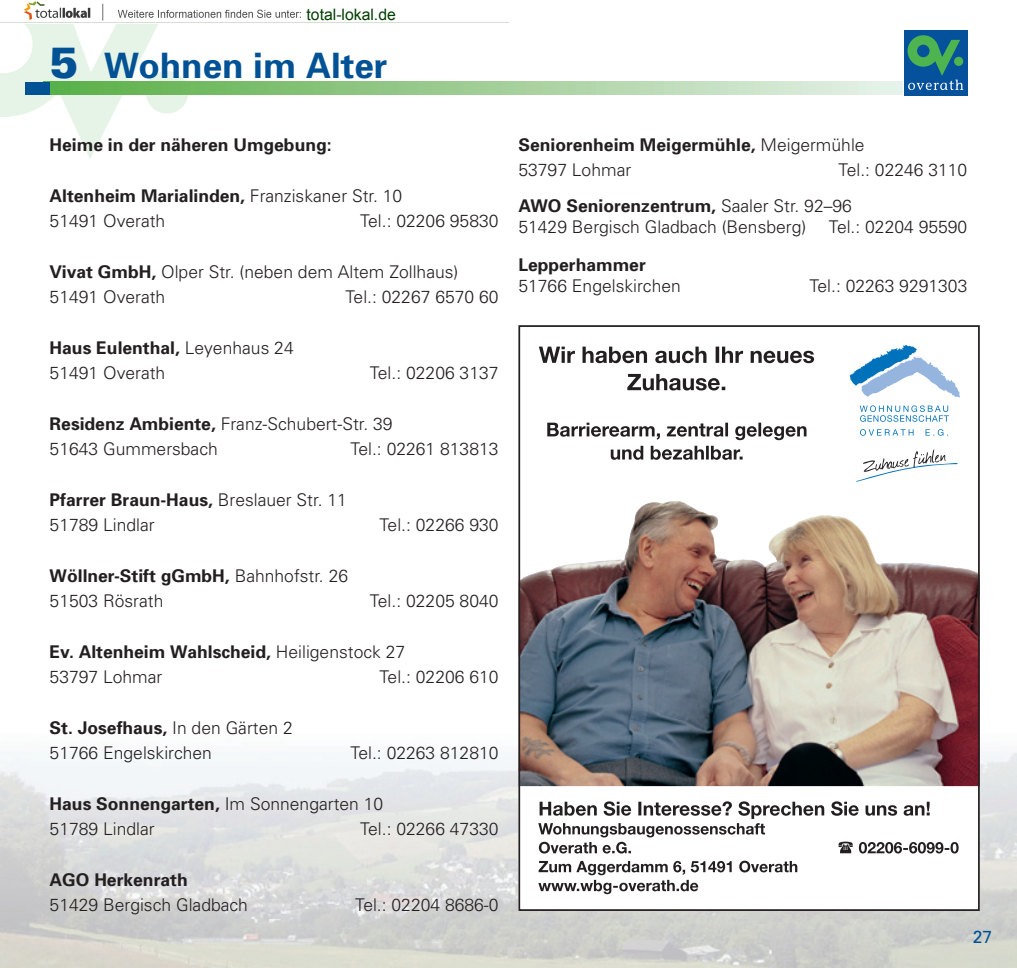
<style>
.page{position:relative;width:1017px;height:968px;background:#fff}
.page>*{position:absolute;margin:0;border:0;box-sizing:border-box;transform-origin:0 0}
.t1{font:700 35px "Univers";color:#015195}
.t2{font:300 17.5px/25.4px "Univers";color:#231f20}
.t3{font:700 17.5px/24.8px "Univers";color:#231f20}
.t4{font:17.5px "Univers";color:#015195}
.t5{font:15.75px "Arial";color:#004000}
.s1{font-weight:900;font-size:43.75px}
.s2{font-weight:700}
.s3{font-weight:300}
</style>
<div class="page">
<img style="left:0;top:752px;width:1017px;height:215px">
<div style="left:146px;top:71px;width:42px;height:42px;background:#e6f3e7;border-radius:50%"></div>
<svg style="left:0;top:24px;width:174px;height:135px"></svg>
<svg style="left:50px;top:82px;width:852px;height:12px;background:#a0ce97"></svg>
<div style="left:25px;top:82px;width:25px;height:12px;background:#015195"></div>
<div style="left:904px;top:30px;width:63px;height:65px;background:#06519c"></div>
<svg style="left:908px;top:35px;width:55px;height:55px"></svg>
<svg style="left:521px;top:359px;width:456px;height:548px"></svg>
<img style="left:697px;top:509px;width:80px;height:57px">
<svg style="left:850px;top:345px;width:110px;height:52px"></svg>
<svg style="left:856px;top:449px;width:102px;height:33px"></svg>
<svg style="left:860px;top:405px;width:89px;height:17px"></svg>
<svg style="left:860px;top:429px;width:88px;height:6px"></svg>
<div style="left:518px;top:325px;width:462px;height:585px;border:2px solid #231f20"></div>
<svg style="left:538px;top:801px;width:421px;height:52px"></svg>
<svg style="left:538px;top:860px;width:259px;height:34px"></svg>
<svg style="left:539px;top:346px;width:275px;height:17px"></svg>
<svg style="left:627px;top:374px;width:98px;height:16px"></svg>
<svg style="left:547px;top:422px;width:259px;height:37px"></svg>
<img style="left:0;top:1px;width:508px;height:22px">
<p class="t5" style="left:307px;top:4px;width:91px">total-lokal.de</p>
<h1 class="t1" style="left:50px;top:45px;width:339px"><span class="s1">5</span> Wohnen im Alter</h1>
<p class="t3" style="left:50px;top:132px;width:283px">Heime in der näheren Umgebung:</p>
<p class="t2" style="left:50px;top:183px;width:354px"><span class="s2">Altenheim Marialinden,</span> Franziskaner Str. 10<br>51491 Overath</p>
<p class="t2" style="left:360px;top:208px;width:140px">Tel.: 02206 95830</p>
<p class="t2" style="left:50px;top:259px;width:410px"><span class="s2">Vivat GmbH,</span> Olper Str. (neben dem Altem Zollhaus)<br>51491 Overath</p>
<p class="t2" style="left:345px;top:284px;width:155px">Tel.: 02267 6570 60</p>
<p class="t2" style="left:50px;top:335px;width:246px"><span class="s2">Haus Eulenthal,</span> Leyenhaus 24<br>51491 Overath</p>
<p class="t2" style="left:370px;top:360px;width:130px">Tel.: 02206 3137</p>
<p class="t2" style="left:50px;top:411px;width:344px"><span class="s2">Residenz Ambiente,</span> Franz-Schubert-Str. 39<br>51643 Gummersbach</p>
<p class="t2" style="left:350px;top:436px;width:150px">Tel.: 02261 813813</p>
<p class="t2" style="left:50px;top:487px;width:299px"><span class="s2">Pfarrer Braun-Haus,</span> Breslauer Str. 11<br>51789 Lindlar</p>
<p class="t2" style="left:380px;top:512px;width:121px">Tel.: 02266 930</p>
<p class="t2" style="left:50px;top:563px;width:300px"><span class="s2">Wöllner-Stift gGmbH,</span> Bahnhofstr. 26<br>51503 Rösrath</p>
<p class="t2" style="left:370px;top:588px;width:130px">Tel.: 02205 8040</p>
<p class="t2" style="left:50px;top:638px;width:357px"><span class="s2">Ev. Altenheim Wahlscheid,</span> Heiligenstock 27<br>53797 Lohmar</p>
<p class="t2" style="left:380px;top:664px;width:121px">Tel.: 02206 610</p>
<p class="t2" style="left:50px;top:714px;width:245px"><span class="s2">St. Josefhaus,</span> In den Gärten 2<br>51766 Engelskirchen</p>
<p class="t2" style="left:350px;top:740px;width:150px">Tel.: 02263 812810</p>
<p class="t2" style="left:50px;top:790px;width:335px"><span class="s2">Haus Sonnengarten,</span> Im Sonnengarten 10<br>51789 Lindlar</p>
<p class="t2" style="left:360px;top:816px;width:140px">Tel.: 02266 47330</p>
<p class="t3" style="left:50px;top:867px;width:140px">AGO Herkenrath</p>
<p class="t2" style="left:50px;top:892px;width:200px">51429 Bergisch Gladbach</p>
<p class="t2" style="left:355px;top:892px;width:145px">Tel.: 02204 8686-0</p>
<p class="t3" style="left:518px;top:132px;width:348px">Seniorenheim Meigermühle, <span class="s3">Meigermühle<br>53797 Lohmar</span></p>
<p class="t2" style="left:518px;top:152px;width:450px;line-height:35.9px;text-indent:320px">Tel.: 02246 3110<br><span class="s2">AWO Seniorenzentrum,</span> Saaler Str. 92–96</p>
<p class="t2" style="left:518px;top:214px;width:289px">51429 Bergisch Gladbach (Bensberg)</p>
<p class="t2" style="left:829px;top:214px;width:140px">Tel.: 02204 95590</p>
<p class="t3" style="left:518px;top:252px;width:129px">Lepperhammer</p>
<p class="t2" style="left:518px;top:273px;width:164px">51766 Engelskirchen</p>
<p class="t2" style="left:809px;top:273px;width:159px">Tel.: 02263 9291303</p>
<p class="t4" style="left:973px;top:926px;width:21px">27</p>
</div>
